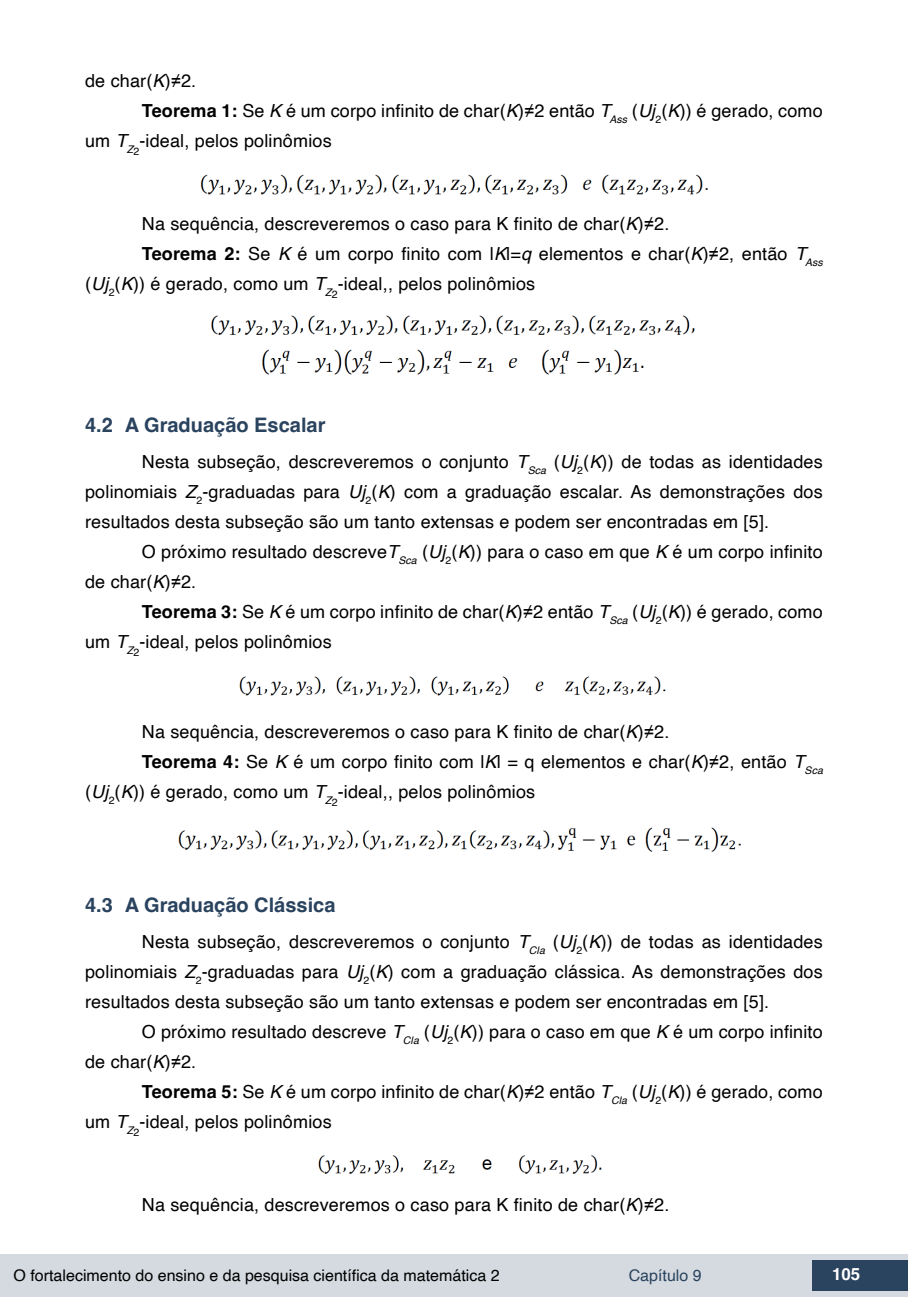
<style>
.page{position:relative;width:908px;height:1304px;background:#fff}
.page>*{position:absolute;margin:0;border:0;box-sizing:border-box;transform-origin:0 0}
.t1{font:700 20px "Helvetica";color:#2a435e}
.t2{font:18px/30px "Helvetica";letter-spacing:.01em;color:#000}
.t3{font:700 16.8px "Helvetica";color:#fff}
.t4{font:16px "Helvetica";color:#000}
.t5{font:16px "Helvetica";color:#2a435e}
.s1{font-style:italic}
.s2{font-family:"Arial"}
.s3{font-weight:700}
</style>
<div class="page">
<div style="left:0;top:1254px;width:906px;height:43px;background:#d4dadf"></div>
<div style="left:812px;top:1261px;width:95px;height:30px;background:#2a435e"></div>
<img style="left:200px;top:174px;width:508px;height:21px">
<img style="left:211px;top:315px;width:484px;height:60px">
<img style="left:239px;top:676px;width:427px;height:20px">
<img style="left:178px;top:827px;width:564px;height:25px">
<img style="left:318px;top:1155px;width:284px;height:19px">
<p class="t2" style="left:85px;top:66px;width:113px">de char(<span class="s1">K</span>)<span class="s2">≠</span>2.</p>
<p class="t2" style="left:142px;top:96px;width:682px"><span class="s3">Teorema 1:</span> Se <span class="s1">K</span> é um corpo infinito de char(<span class="s1">K</span>)<span class="s2">≠</span>2 então <span class="s1">T</span><sub>Ass</sub> (<span class="s1">Uj</span><sub>2</sub>(<span class="s1">K</span>)) é gerado, como</p>
<p class="t2" style="left:85px;top:126px;width:248px">um <span class="s1">T</span><sub>Z</sub><sub>2</sub>-ideal, pelos polinômios</p>
<p class="t2" style="left:142px;top:210px;width:528px">Na sequência, descreveremos o caso para K finito de char(<span class="s1">K</span>)<span class="s2">≠</span>2.</p>
<p class="t2" style="left:142px;top:240px;width:682px"><span class="s3">Teorema 2:</span> Se <span class="s1">K</span> é um corpo finito com l<span class="s1">K</span>l=<span class="s1">q</span> elementos e char(<span class="s1">K</span>)<span class="s2">≠</span>2, então <span class="s1">T</span><sub>Ass</sub></p>
<p class="t2" style="left:85px;top:270px;width:451px">(<span class="s1">Uj</span><sub>2</sub>(<span class="s1">K</span>)) é gerado, como um <span class="s1">T</span><sub>Z</sub><sub>2</sub>-ideal,, pelos polinômios</p>
<p class="t1" style="left:85px;top:413px;width:242px">4.2 A Graduação Escalar</p>
<p class="t2" style="left:85px;top:447px;width:738px;text-align:justify;text-indent:57px">Nesta subseção, descreveremos o conjunto <span class="s1">T</span><sub>Sca</sub> (<span class="s1">Uj</span><sub>2</sub>(<span class="s1">K</span>)) de todas as identidades polinomiais <span class="s1">Z</span><sub>2</sub>-graduadas para <span class="s1">Uj</span><sub>2</sub>(<span class="s1">K</span>) com a graduação escalar. As demonstrações dos resultados desta subseção são um tanto extensas e podem ser encontradas em [5].</p>
<p class="t2" style="left:85px;top:537px;width:738px;text-indent:57px">O próximo resultado descreve<span class="s1">T</span><sub>Sca</sub> (<span class="s1">Uj</span><sub>2</sub>(<span class="s1">K</span>)) para o caso em que <span class="s1">K</span> é um corpo infinito de char(<span class="s1">K</span>)<span class="s2">≠</span>2.</p>
<p class="t2" style="left:85px;top:597px;width:738px;text-indent:57px"><span class="s3">Teorema 3:</span> Se <span class="s1">K</span> é um corpo infinito de char(<span class="s1">K</span>)<span class="s2">≠</span>2 então <span class="s1">T</span><sub>Sca</sub> (<span class="s1">Uj</span><sub>2</sub>(<span class="s1">K</span>)) é gerado, como um <span class="s1">T</span><sub>Z</sub><sub>2</sub>-ideal, pelos polinômios</p>
<p class="t2" style="left:142px;top:718px;width:528px">Na sequência, descreveremos o caso para K finito de char(<span class="s1">K</span>)<span class="s2">≠</span>2.</p>
<p class="t2" style="left:142px;top:748px;width:682px"><span class="s3">Teorema 4:</span> Se <span class="s1">K</span> é um corpo finito com l<span class="s1">K</span>l = q elementos e char(<span class="s1">K</span>)<span class="s2">≠</span>2, então <span class="s1">T</span><sub>Sca</sub></p>
<p class="t2" style="left:85px;top:778px;width:451px">(<span class="s1">Uj</span><sub>2</sub>(<span class="s1">K</span>)) é gerado, como um <span class="s1">T</span><sub>Z</sub><sub>2</sub>-ideal,, pelos polinômios</p>
<p class="t1" style="left:85px;top:893px;width:252px">4.3 A Graduação Clássica</p>
<p class="t2" style="left:85px;top:927px;width:738px;text-align:justify;text-indent:57px">Nesta subseção, descreveremos o conjunto <span class="s1">T</span><sub>Cla</sub> (<span class="s1">Uj</span><sub>2</sub>(<span class="s1">K</span>)) de todas as identidades polinomiais <span class="s1">Z</span><sub>2</sub>-graduadas para <span class="s1">Uj</span><sub>2</sub>(<span class="s1">K</span>) com a graduação clássica. As demonstrações dos resultados desta subseção são um tanto extensas e podem ser encontradas em [5].</p>
<p class="t2" style="left:85px;top:1017px;width:738px;text-indent:57px">O próximo resultado descreve <span class="s1">T</span><sub>Cla</sub> (<span class="s1">Uj</span><sub>2</sub>(<span class="s1">K</span>)) para o caso em que <span class="s1">K</span> é um corpo infinito de char(<span class="s1">K</span>)<span class="s2">≠</span>2.</p>
<p class="t2" style="left:85px;top:1077px;width:738px;text-indent:57px"><span class="s3">Teorema 5:</span> Se <span class="s1">K</span> é um corpo infinito de char(<span class="s1">K</span>)<span class="s2">≠</span>2 então <span class="s1">T</span><sub>Cla</sub> (<span class="s1">Uj</span><sub>2</sub>(<span class="s1">K</span>)) é gerado, como um <span class="s1">T</span><sub>Z</sub><sub>2</sub>-ideal, pelos polinômios</p>
<p class="t2" style="left:142px;top:1190px;width:528px">Na sequência, descreveremos o caso para K finito de char(<span class="s1">K</span>)<span class="s2">≠</span>2.</p>
<p class="t4" style="left:14px;top:1263px;width:487px">O fortalecimento do ensino e da pesquisa científica da matemática 2</p>
<p class="t5" style="left:628px;top:1263px;width:74px">Capítulo 9</p>
<p class="t3" style="left:831px;top:1264px;width:30px">105</p>
</div>
